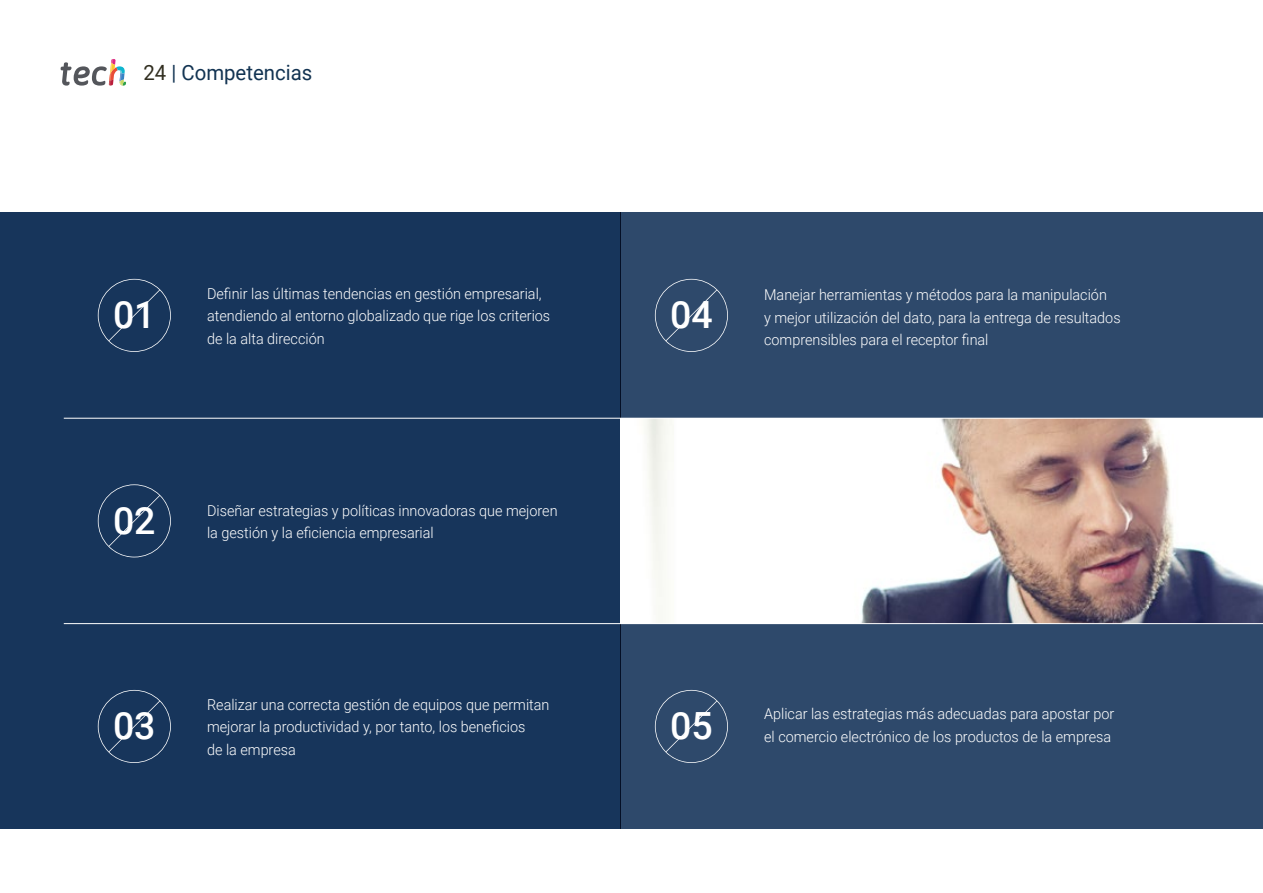
<style>
.page{position:relative;width:1263px;height:893px;background:#fff}
.page>*{position:absolute;margin:0;border:0;box-sizing:border-box;transform-origin:0 0}
.t1{font:500 37.5px "Roboto";color:#fff}
.t2{font:21px "Roboto";color:#123352}
.t3{font:300 15px/22.5px "Roboto";color:#fff;scale:.96 1}
.s1{color:#312e20}
</style>
<div class="page">
<div style="left:0;top:213px;width:621px;height:616px;background:#17355b"></div>
<div style="left:621px;top:213px;width:642px;height:616px;background:#2e496b"></div>
<svg style="left:98px;top:279px;width:73px;height:73px"></svg>
<svg style="left:98px;top:484px;width:73px;height:73px"></svg>
<svg style="left:98px;top:690px;width:73px;height:73px"></svg>
<svg style="left:655px;top:279px;width:73px;height:73px"></svg>
<svg style="left:655px;top:690px;width:73px;height:73px"></svg>
<img style="left:621px;top:419px;width:642px;height:204px">
<hr style="left:64px;top:418px;width:1199px;height:1px;background:#fff">
<hr style="left:64px;top:623px;width:1199px;height:1px;background:#fff">
<svg style="left:61px;top:59px;width:65px;height:27px"></svg>
<h2 class="t2" style="left:144px;top:57px;width:170px"><span class="s1">24</span> | Competencias</h2>
<h1 class="t1" style="left:113px;top:288px;width:44px">01</h1>
<p class="t3" style="left:207px;top:281px;width:359px">Definir las últimas tendencias en gestión empresarial, atendiendo al entorno globalizado que rige los criterios de la alta dirección</p>
<h1 class="t1" style="left:113px;top:494px;width:44px">02</h1>
<p class="t3" style="left:207px;top:499px;width:367px">Diseñar estrategias y políticas innovadoras que mejoren la gestión y la eficiencia empresarial</p>
<h1 class="t1" style="left:113px;top:699px;width:44px">03</h1>
<p class="t3" style="left:207px;top:693px;width:358px">Realizar una correcta gestión de equipos que permitan mejorar la productividad y, por tanto, los beneficios<br>de la empresa</p>
<h1 class="t1" style="left:670px;top:288px;width:44px">04</h1>
<p class="t3" style="left:764px;top:283px;width:373px">Manejar herramientas y métodos para la manipulación<br>y mejor utilización del dato, para la entrega de resultados comprensibles para el receptor final</p>
<h1 class="t1" style="left:670px;top:699px;width:44px">05</h1>
<p class="t3" style="left:764px;top:702px;width:366px">Aplicar las estrategias más adecuadas para apostar por el comercio electrónico de los productos de la empresa</p>
</div>
